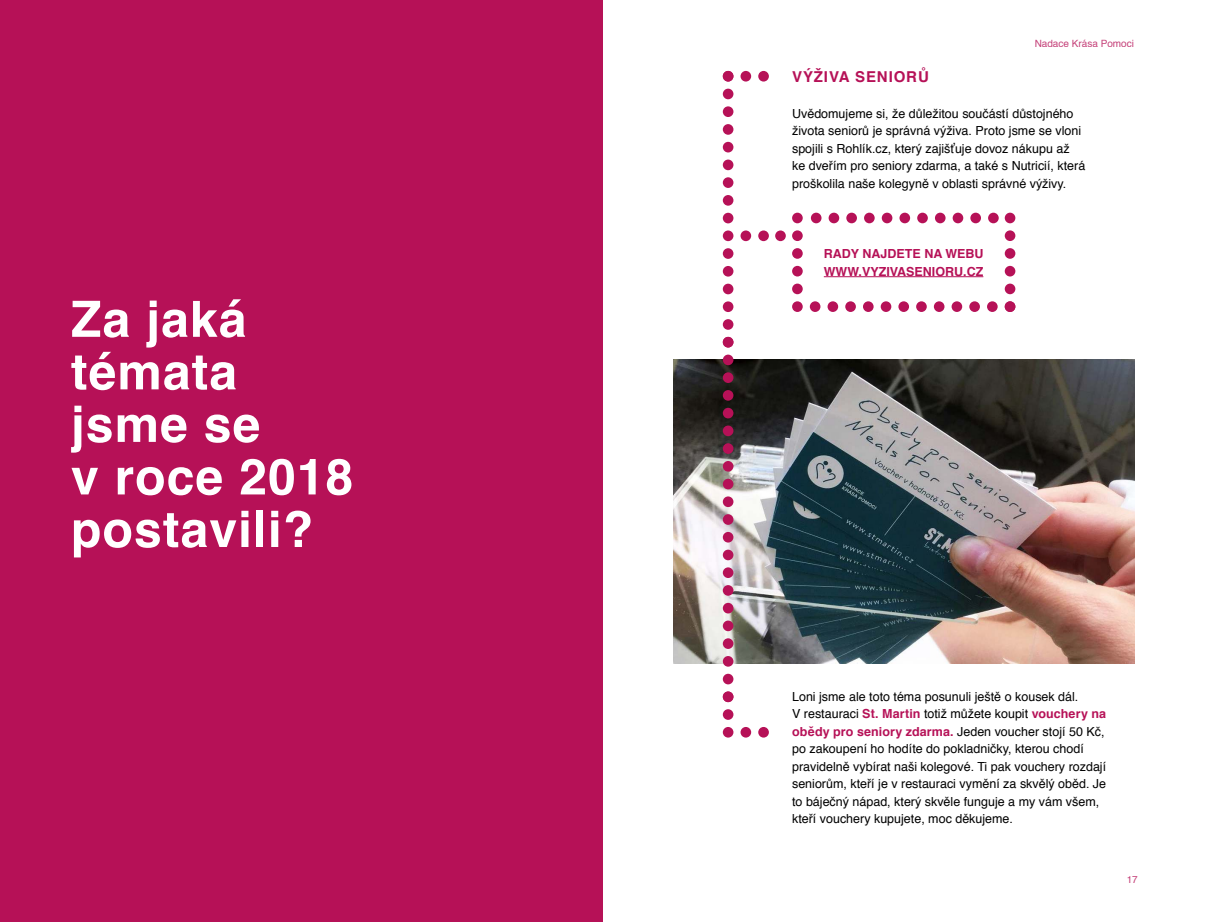
<style>
.page{position:relative;width:1205px;height:922px;background:#fff}
.page>*{position:absolute;margin:0;border:0;box-sizing:border-box;transform-origin:0 0}
.t1{font:700 50px/52.5px "Helvetica";letter-spacing:.02em;color:#fff}
.t2{font:700 15px "Helvetica";letter-spacing:.06em;color:#b61157}
.t3{font:12.5px/17.5px "Helvetica";color:#000}
.t4{font:700 12.5px/17.5px "Helvetica";color:#b61157}
.t5{font:10px "Helvetica";color:#b61157}
.s1{font-weight:700;color:#b61157}
</style>
<div class="page">
<hr style="left:602px;top:0;width:1px;height:921px;background:#000">
<div style="left:0;top:0;width:602px;height:921px;background:#b61157"></div>
<img style="left:673px;top:359px;width:461px;height:304px">
<hr style="left:824px;top:276px;width:159px;height:1px;background:#b61157">
<div style="left:811px;top:213px;width:10px;height:10px;background:#b61157;border-radius:50%"></div>
<div style="left:828px;top:213px;width:11px;height:10px;background:#b61157;border-radius:50%"></div>
<div style="left:846px;top:213px;width:11px;height:10px;background:#b61157;border-radius:50%"></div>
<div style="left:864px;top:213px;width:10px;height:10px;background:#b61157;border-radius:50%"></div>
<div style="left:882px;top:213px;width:10px;height:10px;background:#b61157;border-radius:50%"></div>
<div style="left:899px;top:213px;width:11px;height:10px;background:#b61157;border-radius:50%"></div>
<div style="left:917px;top:213px;width:11px;height:10px;background:#b61157;border-radius:50%"></div>
<div style="left:935px;top:213px;width:10px;height:10px;background:#b61157;border-radius:50%"></div>
<div style="left:952px;top:213px;width:11px;height:10px;background:#b61157;border-radius:50%"></div>
<div style="left:970px;top:213px;width:11px;height:10px;background:#b61157;border-radius:50%"></div>
<div style="left:988px;top:213px;width:11px;height:10px;background:#b61157;border-radius:50%"></div>
<div style="left:792px;top:213px;width:11px;height:10px;background:#b61157;border-radius:50%"></div>
<div style="left:1005px;top:213px;width:10px;height:10px;background:#b61157;border-radius:50%"></div>
<div style="left:792px;top:230px;width:11px;height:11px;background:#b61157;border-radius:50%"></div>
<div style="left:1005px;top:230px;width:10px;height:11px;background:#b61157;border-radius:50%"></div>
<div style="left:792px;top:248px;width:11px;height:11px;background:#b61157;border-radius:50%"></div>
<div style="left:1005px;top:248px;width:10px;height:11px;background:#b61157;border-radius:50%"></div>
<div style="left:792px;top:266px;width:11px;height:10px;background:#b61157;border-radius:50%"></div>
<div style="left:1005px;top:266px;width:10px;height:10px;background:#b61157;border-radius:50%"></div>
<div style="left:792px;top:283px;width:11px;height:11px;background:#b61157;border-radius:50%"></div>
<div style="left:1005px;top:283px;width:10px;height:11px;background:#b61157;border-radius:50%"></div>
<div style="left:792px;top:301px;width:11px;height:11px;background:#b61157;border-radius:50%"></div>
<div style="left:810px;top:301px;width:10px;height:11px;background:#b61157;border-radius:50%"></div>
<div style="left:827px;top:301px;width:11px;height:11px;background:#b61157;border-radius:50%"></div>
<div style="left:845px;top:301px;width:11px;height:11px;background:#b61157;border-radius:50%"></div>
<div style="left:863px;top:301px;width:10px;height:11px;background:#b61157;border-radius:50%"></div>
<div style="left:881px;top:301px;width:10px;height:11px;background:#b61157;border-radius:50%"></div>
<div style="left:898px;top:301px;width:11px;height:11px;background:#b61157;border-radius:50%"></div>
<div style="left:916px;top:301px;width:11px;height:11px;background:#b61157;border-radius:50%"></div>
<div style="left:934px;top:301px;width:10px;height:11px;background:#b61157;border-radius:50%"></div>
<div style="left:951px;top:301px;width:11px;height:11px;background:#b61157;border-radius:50%"></div>
<div style="left:969px;top:301px;width:11px;height:11px;background:#b61157;border-radius:50%"></div>
<div style="left:987px;top:301px;width:10px;height:11px;background:#b61157;border-radius:50%"></div>
<div style="left:1005px;top:301px;width:10px;height:11px;background:#b61157;border-radius:50%"></div>
<div style="left:758px;top:71px;width:11px;height:10px;background:#b61157;border-radius:50%"></div>
<div style="left:758px;top:230px;width:11px;height:11px;background:#b61157;border-radius:50%"></div>
<div style="left:758px;top:726px;width:11px;height:11px;background:#b61157;border-radius:50%"></div>
<div style="left:775px;top:230px;width:11px;height:11px;background:#b61157;border-radius:50%"></div>
<div style="left:740px;top:71px;width:11px;height:10px;background:#b61157;border-radius:50%"></div>
<div style="left:740px;top:230px;width:11px;height:11px;background:#b61157;border-radius:50%"></div>
<div style="left:740px;top:726px;width:11px;height:11px;background:#b61157;border-radius:50%"></div>
<div style="left:723px;top:71px;width:10px;height:10px;background:#b61157;border-radius:50%"></div>
<div style="left:723px;top:691px;width:10px;height:11px;background:#b61157;border-radius:50%"></div>
<div style="left:723px;top:337px;width:10px;height:10px;background:#b61157;border-radius:50%"></div>
<div style="left:723px;top:89px;width:10px;height:10px;background:#b61157;border-radius:50%"></div>
<div style="left:723px;top:673px;width:10px;height:11px;background:#b61157;border-radius:50%"></div>
<div style="left:723px;top:726px;width:10px;height:11px;background:#b61157;border-radius:50%"></div>
<div style="left:723px;top:354px;width:10px;height:11px;background:#b61157;border-radius:50%"></div>
<div style="left:723px;top:106px;width:10px;height:11px;background:#b61157;border-radius:50%"></div>
<div style="left:723px;top:656px;width:10px;height:10px;background:#b61157;border-radius:50%"></div>
<div style="left:723px;top:709px;width:10px;height:10px;background:#b61157;border-radius:50%"></div>
<div style="left:723px;top:372px;width:10px;height:11px;background:#b61157;border-radius:50%"></div>
<div style="left:723px;top:124px;width:10px;height:11px;background:#b61157;border-radius:50%"></div>
<div style="left:723px;top:638px;width:10px;height:10px;background:#b61157;border-radius:50%"></div>
<div style="left:723px;top:390px;width:10px;height:10px;background:#b61157;border-radius:50%"></div>
<div style="left:723px;top:142px;width:10px;height:10px;background:#b61157;border-radius:50%"></div>
<div style="left:723px;top:620px;width:10px;height:11px;background:#b61157;border-radius:50%"></div>
<div style="left:723px;top:407px;width:10px;height:11px;background:#b61157;border-radius:50%"></div>
<div style="left:723px;top:159px;width:10px;height:11px;background:#b61157;border-radius:50%"></div>
<div style="left:723px;top:602px;width:10px;height:11px;background:#b61157;border-radius:50%"></div>
<div style="left:723px;top:425px;width:10px;height:11px;background:#b61157;border-radius:50%"></div>
<div style="left:723px;top:177px;width:10px;height:11px;background:#b61157;border-radius:50%"></div>
<div style="left:723px;top:585px;width:10px;height:10px;background:#b61157;border-radius:50%"></div>
<div style="left:723px;top:443px;width:10px;height:11px;background:#b61157;border-radius:50%"></div>
<div style="left:723px;top:195px;width:10px;height:11px;background:#b61157;border-radius:50%"></div>
<div style="left:723px;top:567px;width:10px;height:11px;background:#b61157;border-radius:50%"></div>
<div style="left:723px;top:461px;width:10px;height:10px;background:#b61157;border-radius:50%"></div>
<div style="left:723px;top:213px;width:10px;height:10px;background:#b61157;border-radius:50%"></div>
<div style="left:723px;top:549px;width:10px;height:11px;background:#b61157;border-radius:50%"></div>
<div style="left:723px;top:478px;width:10px;height:11px;background:#b61157;border-radius:50%"></div>
<div style="left:723px;top:230px;width:10px;height:11px;background:#b61157;border-radius:50%"></div>
<div style="left:723px;top:531px;width:10px;height:11px;background:#b61157;border-radius:50%"></div>
<div style="left:723px;top:496px;width:10px;height:11px;background:#b61157;border-radius:50%"></div>
<div style="left:723px;top:248px;width:10px;height:11px;background:#b61157;border-radius:50%"></div>
<div style="left:723px;top:514px;width:10px;height:10px;background:#b61157;border-radius:50%"></div>
<div style="left:723px;top:266px;width:10px;height:10px;background:#b61157;border-radius:50%"></div>
<div style="left:723px;top:283px;width:10px;height:11px;background:#b61157;border-radius:50%"></div>
<div style="left:723px;top:301px;width:10px;height:11px;background:#b61157;border-radius:50%"></div>
<div style="left:723px;top:319px;width:10px;height:11px;background:#b61157;border-radius:50%"></div>
<h1 class="t1" style="left:71px;top:297px;width:284px">Za jaká témata jsme se<br>v roce 2018 postavili?</h1>
<p class="t5" style="left:1034px;top:37px;width:101px">Nadace Krása Pomoci</p>
<p class="t2" style="left:792px;top:65px;width:138px">VÝŽIVA SENIORŮ</p>
<p class="t3" style="left:792px;top:105px;width:295px">Uvědomujeme si, že důležitou součástí důstojného života seniorů je správná výživa. Proto jsme se vloni spojili s Rohlík.cz, který zajišťuje dovoz nákupu až ke dveřím pro seniory zdarma, a také s Nutricií, která proškolila naše kolegyně v oblasti správné výživy.</p>
<p class="t4" style="left:824px;top:245px;width:161px">RADY NAJDETE NA WEBU<br>WWW.VYZIVASENIORU.CZ</p>
<p class="t3" style="left:792px;top:688px;width:316px">Loni jsme ale toto téma posunuli ještě o kousek dál.<br>V restauraci <span class="s1">St. Martin</span> totiž můžete koupit <span class="s1">vouchery na obědy pro seniory zdarma.</span> Jeden voucher stojí 50 Kč, po zakoupení ho hodíte do pokladničky, kterou chodí pravidelně vybírat naši kolegové. Ti pak vouchery rozdají seniorům, kteří je v restauraci vymění za skvělý oběd. Je to báječný nápad, který skvěle funguje a my vám všem, kteří vouchery kupujete, moc děkujeme.</p>
<p class="t5" style="left:1126px;top:873px;width:13px">17</p>
</div>
